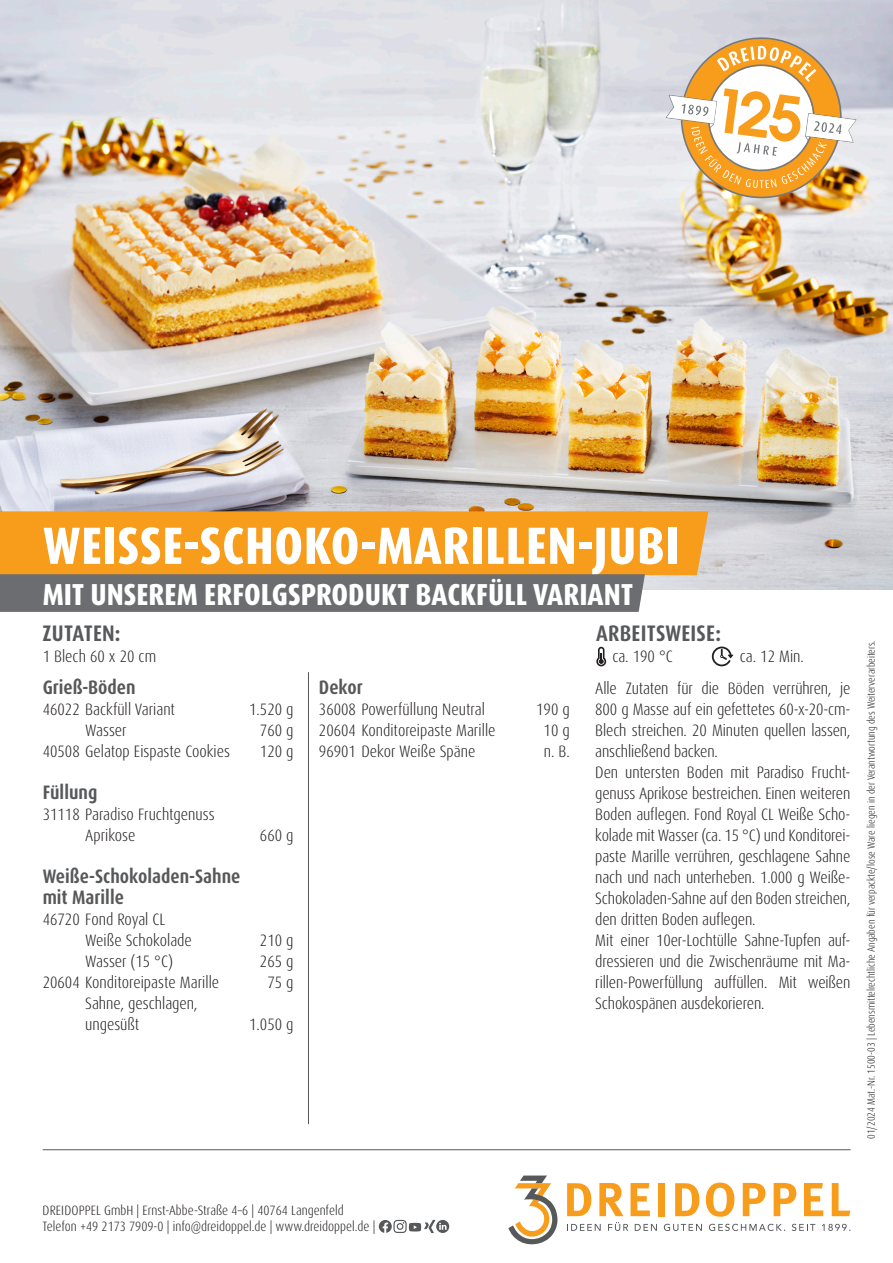
<style>
.page{position:relative;width:893px;height:1263px;background:#fff}
.page>*{position:absolute;margin:0;border:0;box-sizing:border-box;transform-origin:0 0}
.t1{font:800 condensed 52.5px "Dax Pro";letter-spacing:.01em;color:#fff}
.t2{font:800 condensed 30.3px "Dax Pro";color:#fff}
.t3{font:700 condensed 22.5px "Dax Pro";letter-spacing:.01em;color:#57585a}
.t4{font:700 condensed 19.5px/21px "Dax Pro";color:#57585a}
.t5{font:300 condensed 16.5px/21px "Dax Pro";letter-spacing:-.01em;color:#231f20}
.t6{font:300 condensed 13.5px/16.2px "Dax Pro";color:#231f20}
.t7{font:300 condensed 10.5px "Dax Pro";letter-spacing:-.01em;color:#231f20}
</style>
<div class="page">
<hr style="left:43px;top:1149px;width:808px;height:1px;background:#57585a">
<svg style="left:379px;top:1220px;width:70px;height:13px"></svg>
<svg style="left:567px;top:1183px;width:24px;height:33px"></svg>
<svg style="left:599px;top:1183px;width:24px;height:33px"></svg>
<svg style="left:630px;top:1183px;width:20px;height:33px"></svg>
<div style="left:658px;top:1183px;width:7px;height:33px;background:#f89c1c"></div>
<svg style="left:675px;top:1183px;width:24px;height:33px"></svg>
<svg style="left:706px;top:1182px;width:28px;height:35px"></svg>
<svg style="left:743px;top:1183px;width:22px;height:33px"></svg>
<svg style="left:774px;top:1183px;width:22px;height:33px"></svg>
<svg style="left:804px;top:1183px;width:19px;height:33px"></svg>
<svg style="left:832px;top:1183px;width:18px;height:33px"></svg>
<svg style="left:567px;top:1224px;width:34px;height:7px"></svg>
<svg style="left:608px;top:1222px;width:20px;height:9px"></svg>
<svg style="left:635px;top:1224px;width:22px;height:7px"></svg>
<svg style="left:664px;top:1224px;width:38px;height:7px"></svg>
<svg style="left:709px;top:1224px;width:76px;height:7px"></svg>
<svg style="left:792px;top:1224px;width:23px;height:7px"></svg>
<svg style="left:822px;top:1224px;width:28px;height:7px"></svg>
<svg style="left:508px;top:1175px;width:49px;height:69px"></svg>
<img style="left:0;top:0;width:893px;height:589px">
<hr style="left:308px;top:672px;width:1px;height:452px;background:#57585a">
<svg style="left:712px;top:646px;width:21px;height:20px"></svg>
<svg style="left:596px;top:647px;width:10px;height:19px"></svg>
<div style="left:0;top:511px;width:708px;height:64px;background:#f89c1c"></div>
<div style="left:0;top:574px;width:645px;height:38px;background:#6c6d70"></div>
<svg style="left:665px;top:33px;width:192px;height:170px"></svg>
<h1 class="t1" style="left:43px;top:512px;width:638px">WEISSE-SCHOKO-MARILLEN-JUBI</h1>
<h2 class="t2" style="left:43px;top:575px;width:592px">MIT UNSEREM ERFOLGSPRODUKT BACKFÜLL VARIANT</h2>
<h3 class="t3" style="left:43px;top:619px;width:79px">ZUTATEN:</h3>
<p class="t5" style="left:43px;top:646px;width:115px">1 Blech 60 x 20 cm</p>
<p class="t4" style="left:43px;top:676px;width:95px">Grieß-Böden</p>
<p class="t5" style="left:43px;top:698px;width:134px">46022 Backfüll Variant</p>
<p class="t5" style="left:249px;top:698px;width:46px">1.520 g</p>
<p class="t5" style="left:85px;top:719px;width:43px">Wasser</p>
<p class="t5" style="left:260px;top:719px;width:35px">760 g</p>
<p class="t5" style="left:43px;top:740px;width:189px">40508 Gelatop Eispaste Cookies</p>
<p class="t5" style="left:260px;top:740px;width:35px">120 g</p>
<p class="t4" style="left:43px;top:781px;width:56px">Füllung</p>
<p class="t5" style="left:85px;top:803px;width:131px;text-indent:-43px">31118 Paradiso Fruchtgenuss<br>Aprikose</p>
<p class="t5" style="left:260px;top:824px;width:35px">660 g</p>
<p class="t4" style="left:43px;top:865px;width:199px">Weiße-Schokoladen-Sahne mit Marille</p>
<p class="t5" style="left:85px;top:908px;width:108px;text-indent:-43px">46720 Fond Royal CL<br>Weiße Schokolade</p>
<p class="t5" style="left:260px;top:929px;width:35px">210 g</p>
<p class="t5" style="left:85px;top:950px;width:89px">Wasser (15 °C)</p>
<p class="t5" style="left:260px;top:950px;width:35px">265 g</p>
<p class="t5" style="left:43px;top:971px;width:178px">20604 Konditoreipaste Marille</p>
<p class="t5" style="left:267px;top:971px;width:28px">75 g</p>
<p class="t5" style="left:85px;top:992px;width:114px">Sahne, geschlagen, ungesüßt</p>
<p class="t5" style="left:249px;top:1013px;width:46px">1.050 g</p>
<p class="t4" style="left:319px;top:676px;width:45px">Dekor</p>
<p class="t5" style="left:319px;top:698px;width:168px">36008 Powerfüllung Neutral</p>
<p class="t5" style="left:536px;top:698px;width:35px">190 g</p>
<p class="t5" style="left:319px;top:719px;width:178px">20604 Konditoreipaste Marille</p>
<p class="t5" style="left:544px;top:719px;width:28px">10 g</p>
<p class="t5" style="left:319px;top:740px;width:158px">96901 Dekor Weiße Späne</p>
<p class="t5" style="left:544px;top:740px;width:27px">n. B.</p>
<h3 class="t3" style="left:596px;top:619px;width:127px">ARBEITSWEISE:</h3>
<p class="t5" style="left:595px;top:677px;width:257px">Alle Zutaten für die Böden verrühren, je 800 g Masse auf ein gefettetes 60-x-20-cm-Blech streichen. 20 Minuten quellen lassen, anschließend backen.<br>Den untersten Boden mit Paradiso Frucht&shy;genuss Aprikose bestreichen. Einen weiteren Boden auflegen. Fond Royal CL Weiße Scho&shy;kolade mit Wasser (ca. 15 °C) und Konditorei&shy;paste Marille verrühren, geschlagene Sahne nach und nach unterheben. 1.000 g Weiße-Schokoladen-Sahne auf den Boden streichen, den dritten Boden auflegen.<br>Mit einer 10er-Lochtülle Sahne-Tupfen auf&shy;dressieren und die Zwischenräume mit Ma&shy;rillen-Powerfüllung auffüllen. Mit weißen Schokospänen ausdekorieren.</p>
<p class="t5" style="left:612px;top:646px;width:62px">ca. 190 °C</p>
<p class="t5" style="left:740px;top:646px;width:65px">ca. 12 Min.</p>
<p class="t7" style="left:864px;top:1139px;width:500px;rotate:-90deg">01/2024 Mat.-Nr. 1500-03 | Lebensmittelrechtliche Angaben für verpackte/lose Ware liegen in der Verantwortung des Weiterverarbeiters.</p>
<p class="t6" style="left:43px;top:1202px;width:334px">DREIDOPPEL GmbH | Ernst-Abbe-Straße 4–6 | 40764 Langenfeld<br>Telefon +49 2173 7909-0 | info@dreidoppel.de | www.dreidoppel.de |</p>
</div>
